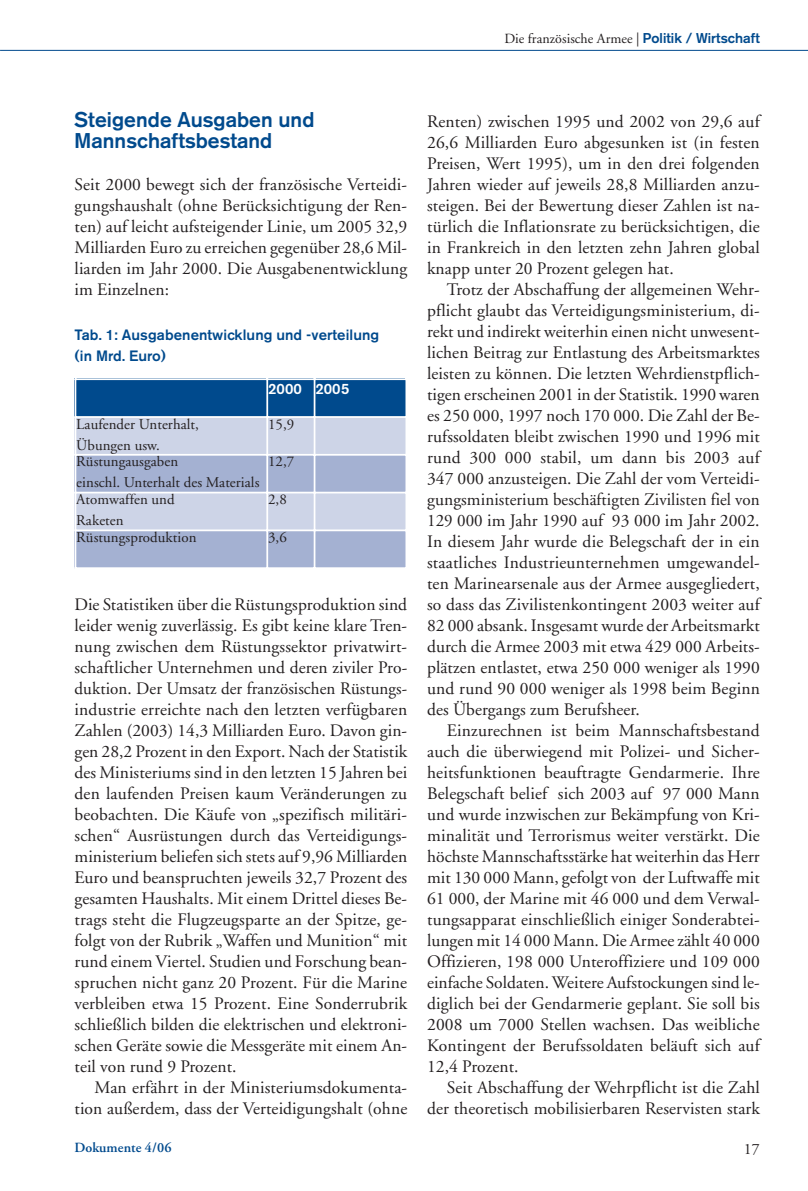
<style>
.page{position:relative;width:808px;height:1191px;background:#fff}
.page>*{position:absolute;margin:0;border:0;box-sizing:border-box;transform-origin:0 0}
.t1{font:700 21px/21px "Akzidenz Grotesk";letter-spacing:.005em;color:#004a8d}
.t2{font:17.5px/21px "Adobe Garamond";letter-spacing:.005em;color:#231f20;text-align:justify}
.t3{font:15.75px "Adobe Garamond";color:#231f20}
.t4{font:14.88px/21px "Adobe Garamond";letter-spacing:.005em;color:#231f20}
.t5{font:500 14.88px/21px "Akzidenz Grotesk BE";letter-spacing:.005em;color:#004a8d}
.t6{font:500 14.88px "Akzidenz Grotesk BE";letter-spacing:.005em;color:#fff}
.t7{font:14px "Adobe Garamond";letter-spacing:.005em;color:#231f20}
.t8{font:600 14px "Adobe Garamond";letter-spacing:.005em;color:#004a8d}
.s1{font-family:"Akzidenz Grotesk";font-weight:700;color:#004a8d}
</style>
<div class="page">
<svg style="left:0;top:49px;width:807px;height:520px"></svg>
<p class="t7" style="left:504px;top:33px;width:257px">Die französische Armee | <span class="s1">Politik / Wirtschaft</span></p>
<p class="t1" style="left:74px;top:110px;width:241px">Steigende Ausgaben und<br>Mannschaftsbestand</p>
<p class="t2" style="left:74px;top:175px;width:334px">Seit 2000 bewegt sich der französische Verteidi&shy;gungshaushalt (ohne Berücksichtigung der Ren&shy;ten) auf leicht aufsteigender Linie, um 2005 32,9<br>Milliarden Euro zu erreichen gegenüber 28,6 Mil&shy;liarden im Jahr 2000. Die Ausgabenentwicklung im Einzelnen:</p>
<p class="t5" style="left:74px;top:326px;width:306px">Tab. 1: Ausgabenentwicklung und -verteilung (in Mrd. Euro)</p>
<p class="t6" style="left:268px;top:383px;width:83px">2000 2005</p>
<p class="t4" style="left:76px;top:415px;width:124px">Laufender Unterhalt,<br>Übungen usw.</p>
<p class="t4" style="left:268px;top:415px;width:28px">15,9</p>
<p class="t4" style="left:76px;top:452px;width:185px">Rüstungausgaben<br>einschl. Unterhalt des Materials</p>
<p class="t4" style="left:268px;top:452px;width:28px">12,7</p>
<p class="t4" style="left:76px;top:490px;width:100px">Atomwaffen und<br>Raketen</p>
<p class="t4" style="left:268px;top:490px;width:20px">2,8</p>
<p class="t4" style="left:76px;top:528px;width:122px">Rüstungsproduktion</p>
<p class="t4" style="left:268px;top:528px;width:20px">3,6</p>
<p class="t2" style="left:74px;top:595px;width:334px">Die Statistiken über die Rüstungsproduktion sind leider wenig zuverlässig. Es gibt keine klare Tren&shy;nung zwischen dem Rüstungssektor privatwirt&shy;schaftlicher Unternehmen und deren ziviler Pro&shy;duktion. Der Umsatz der französischen Rüstungs&shy;industrie erreichte nach den letzten verfügbaren Zahlen (2003) 14,3 Milliarden Euro. Davon gin&shy;gen 28,2 Prozent in den Export. Nach der Statistik des Ministeriums sind in den letzten 15 Jahren bei den laufenden Preisen kaum Veränderungen zu beobachten. Die Käufe von „spezifisch militäri&shy;schen“ Ausrüstungen durch das Verteidigungs&shy;ministerium beliefen sich stets auf 9,96 Milliarden Euro und beanspruchten jeweils 32,7 Prozent des gesamten Haushalts. Mit einem Drittel dieses Be&shy;trags steht die Flugzeugsparte an der Spitze, ge&shy;folgt von der Rubrik „Waffen und Munition“ mit rund einem Viertel. Studien und Forschung bean&shy;spruchen nicht ganz 20 Prozent. Für die Marine verbleiben etwa 15 Prozent. Eine Sonderrubrik schließlich bilden die elektrischen und elektroni&shy;schen Geräte sowie die Messgeräte mit einem An&shy;teil von rund 9 Prozent.</p>
<p class="t2" style="left:74px;top:1078px;width:334px;text-align:right">Man erfährt in der Ministeriumsdokumenta&shy;tion außerdem, dass der Verteidigungshalt (ohne</p>
<p class="t2" style="left:427px;top:112px;width:334px">Renten) zwischen 1995 und 2002 von 29,6 auf 26,6 Milliarden Euro abgesunken ist (in festen Preisen, Wert 1995), um in den drei folgenden Jahren wieder auf jeweils 28,8 Milliarden anzu&shy;steigen. Bei der Bewertung dieser Zahlen ist na&shy;türlich die Inflationsrate zu berücksichtigen, die in Frankreich in den letzten zehn Jahren global knapp unter 20 Prozent gelegen hat.</p>
<p class="t2" style="left:427px;top:280px;width:334px;text-indent:20px">Trotz der Abschaffung der allgemeinen Wehr&shy;pflicht glaubt das Verteidigungsministerium, di&shy;rekt und indirekt weiterhin einen nicht unwesent&shy;lichen Beitrag zur Entlastung des Arbeitsmarktes leisten zu können. Die letzten Wehrdienstpflich&shy;tigen erscheinen 2001 in der Statistik. 1990 waren es 250 000, 1997 noch 170 000. Die Zahl der Be&shy;rufssoldaten bleibt zwischen 1990 und 1996 mit rund 300 000 stabil, um dann bis 2003 auf 347 000 anzusteigen. Die Zahl der vom Verteidi&shy;gungsministerium beschäftigten Zivilisten fiel von 129 000 im Jahr 1990 auf 93 000 im Jahr 2002.<br>In diesem Jahr wurde die Belegschaft der in ein staatliches Industrieunternehmen umgewandel&shy;ten Marinearsenale aus der Armee ausgegliedert, so dass das Zivilistenkontingent 2003 weiter auf 82 000 absank. Insgesamt wurde der Arbeitsmarkt durch die Armee 2003 mit etwa 429 000 Arbeits&shy;plätzen entlastet, etwa 250 000 weniger als 1990 und rund 90 000 weniger als 1998 beim Beginn des Übergangs zum Berufsheer.</p>
<p class="t2" style="left:427px;top:721px;width:334px;text-indent:20px">Einzurechnen ist beim Mannschaftsbestand auch die überwiegend mit Polizei- und Sicher&shy;heitsfunktionen beauftragte Gendarmerie. Ihre Belegschaft belief sich 2003 auf 97 000 Mann und wurde inzwischen zur Bekämpfung von Kri&shy;minalität und Terrorismus weiter verstärkt. Die höchste Mannschaftsstärke hat weiterhin das Herr mit 130 000 Mann, gefolgt von der Luftwaffe mit 61 000, der Marine mit 46 000 und dem Verwal&shy;tungsapparat einschließlich einiger Sonderabtei&shy;lungen mit 14 000 Mann. Die Armee zählt 40 000<br>Offizieren, 198 000 Unteroffiziere und 109 000 einfache Soldaten. Weitere Aufstockungen sind le&shy;diglich bei der Gendarmerie geplant. Sie soll bis 2008 um 7000 Stellen wachsen. Das weibliche Kontingent der Berufssoldaten beläuft sich auf 12,4 Prozent.</p>
<p class="t2" style="left:427px;top:1078px;width:334px;text-align:right">Seit Abschaffung der Wehrpflicht ist die Zahl der theoretisch mobilisierbaren Reservisten stark</p>
<p class="t8" style="left:74px;top:1141px;width:98px">Dokumente 4/06</p>
<p class="t3" style="left:743px;top:1142px;width:17px">17</p>
</div>
